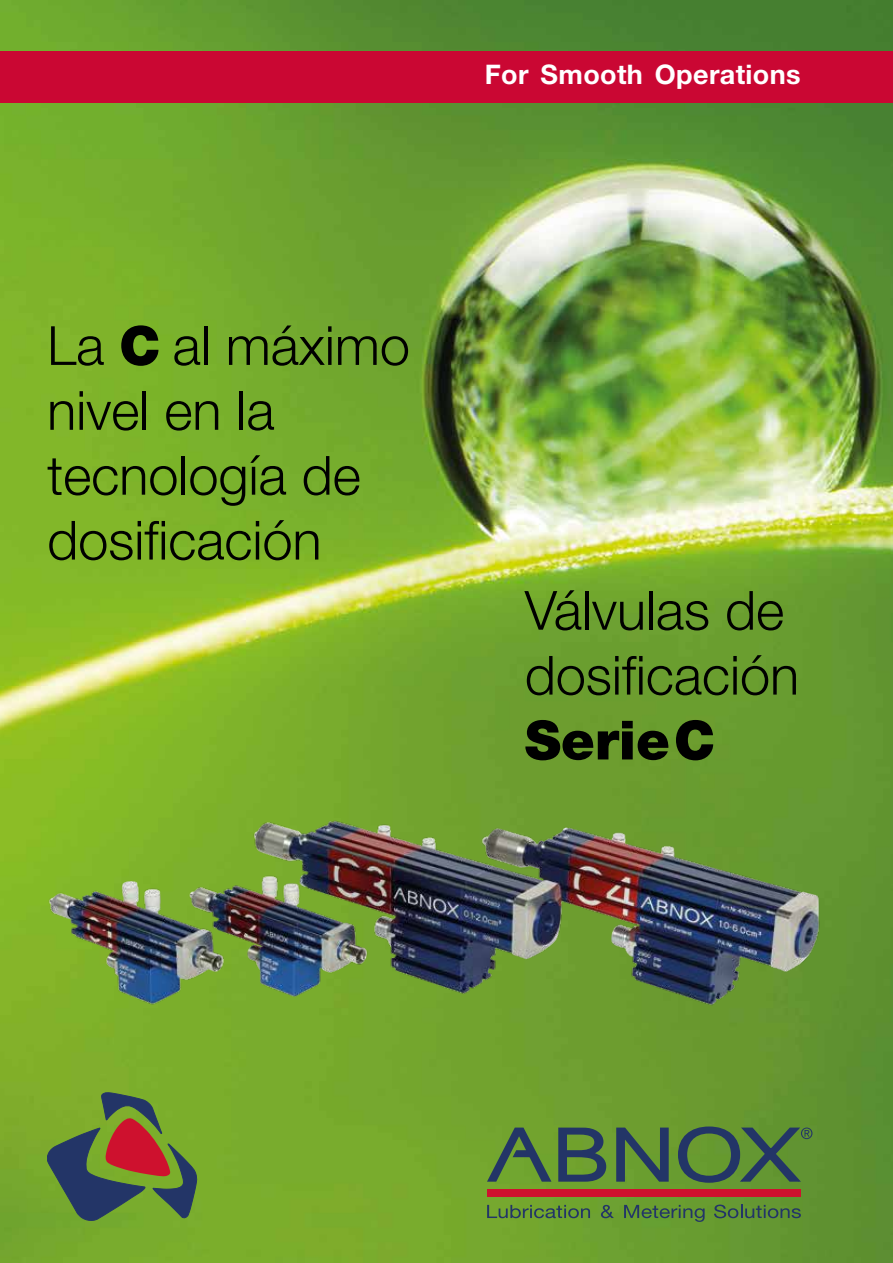
<style>
.page{position:relative;width:893px;height:1263px;background:#fff}
.page>*{position:absolute;margin:0;border:0;box-sizing:border-box;transform-origin:0 0}
.t1{font:300 54px/64.9px "Helvetica Neue LT Std";color:#000}
.t2{font:900 54px "Helvetica Neue LT Std";color:#000}
.t3{font:700 27px "Helvetica Neue LT Std";letter-spacing:.015em;color:#fff}
.s1{font-weight:900}
</style>
<div class="page">
<img style="left:0;top:0;width:893px;height:1263px">
<img style="left:41px;top:804px;width:785px;height:296px">
<div style="left:487px;top:1189px;width:314px;height:8px;background:#ce112e"></div>
<svg style="left:615px;top:1126px;width:54px;height:57px;background:#4b6f48"></svg>
<svg style="left:677px;top:1126px;width:135px;height:57px;background:#4f7742"></svg>
<svg style="left:486px;top:1126px;width:121px;height:57px;background:#547b43"></svg>
<svg style="left:487px;top:1205px;width:103px;height:13px"></svg>
<svg style="left:601px;top:1205px;width:13px;height:13px"></svg>
<svg style="left:624px;top:1205px;width:81px;height:17px"></svg>
<svg style="left:714px;top:1204px;width:87px;height:14px"></svg>
<svg style="left:47px;top:1092px;width:150px;height:129px;background:#69743e"></svg>
<div style="left:0;top:51px;width:893px;height:51px;background:#ca0733"></div>
<p class="t3" style="left:485px;top:58px;width:317px">For Smooth Operations</p>
<p class="t1" style="left:47px;top:312px;width:364px">La <span class="s1">C</span> al máximo nivel en la tecnología de dosificación</p>
<p class="t1" style="left:525px;top:577px;width:276px">Válvulas de dosificación</p>
<p class="t2" style="left:525px;top:708px;width:192px">SerieC</p>
</div>
